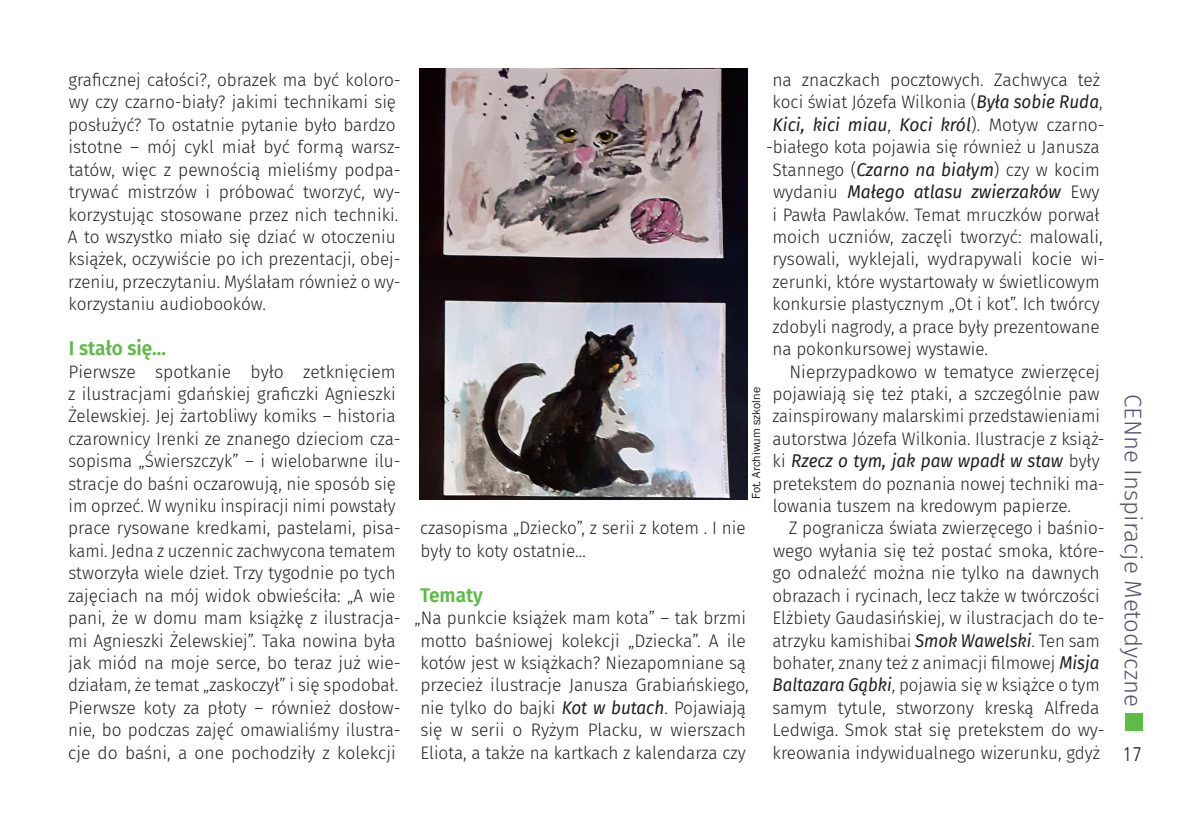
<style>
.page{position:relative;width:1191px;height:840px;background:#fff}
.page>*{position:absolute;margin:0;border:0;box-sizing:border-box;transform-origin:0 0}
.t1{font:300 24px "Fira Sans";color:#50546c}
.Śródtytuł{font:600 20px "Fira Sans";color:#5dbb46;scale:.95 1}
.t2{font:20px "Humnst 777 Lt Cn EU";color:#231f20}
.TEXT{font:300 18px/22.4px "Fira Sans";color:#231f20;scale:.95 1}
.TEXT-2{font:300 18px/22.4px "Fira Sans";color:#231f20}
.TEXT-3{font:italic 18px "Fira Sans";color:#231f20}
.TEXT-4{font:300 18px "Fira Sans";color:#231f20;scale:.96 1}
.t3{font:12px "Franklin Gothic";color:#231f20}
.s1{font-weight:400;font-style:italic}
.s2{font-weight:300;font-style:normal}
</style>
<div class="page">
<div style="left:1124px;top:713px;width:18px;height:17px;background:#5dbb46"></div>
<img style="left:419px;top:68px;width:329px;height:431px">
<p class="TEXT" style="left:68px;top:68px;width:352px">graficznej całości?, obrazek ma być koloro&shy;wy czy czarno-biały? jakimi technikami się posłużyć? To ostatnie pytanie było bardzo istotne – mój cykl miał być formą warsz&shy;tatów, więc z pewnością mieliśmy podpa&shy;trywać mistrzów i próbować tworzyć, wy&shy;korzystując stosowane przez nich techniki.<br>A to wszystko miało się dziać w otoczeniu książek, oczywiście po ich prezentacji, obej&shy;rzeniu, przeczytaniu. Myślałam również o wy&shy;korzystaniu audiobooków.</p>
<p class="Śródtytuł" style="left:69px;top:331px;width:104px">I stało się…</p>
<p class="TEXT-2" style="left:68px;top:360px;width:334px">Pierwsze spotkanie było zetknięciem z ilustracjami gdańskiej graficzki Agnieszki Żelewskiej. Jej żartobliwy komiks – historia czarownicy Irenki ze znanego dzieciom cza&shy;sopisma „Świerszczyk” – i wielobarwne ilu&shy;stracje do baśni oczarowują, nie sposób się im oprzeć. W wyniku inspiracji nimi powstały prace rysowane kredkami, pastelami, pisa&shy;kami. Jedna z uczennic zachwycona tematem stworzyła wiele dzieł. Trzy tygodnie po tych zajęciach na mój widok obwieściła: „A wie pani, że w domu mam książkę z ilustracja&shy;mi Agnieszki Żelewskiej”. Taka nowina była jak miód na moje serce, bo teraz już wie&shy;działam, że temat „zaskoczył” i się spodobał.<br>Pierwsze koty za płoty – również dosłow&shy;nie, bo podczas zajęć omawialiśmy ilustra&shy;cje do baśni, a one pochodziły z kolekcji</p>
<p class="TEXT-2" style="left:772px;top:68px;width:329px">na znaczkach pocztowych. Zachwyca też</p>
<p class="TEXT" style="left:772px;top:91px;width:349px">koci świat Józefa Wilkonia (<span class="s1">Była sobie Ruda</span>,</p>
<p class="TEXT-3" style="left:772px;top:111px;width:334px">Kici, kici miau<span class="s2">,</span> Koci król<span class="s2">). Motyw czarno-</span></p>
<p class="TEXT" style="left:766px;top:136px;width:353px">-białego kota pojawia się również u Janusza</p>
<p class="TEXT-4" style="left:772px;top:156px;width:342px">Stannego (<span class="s1">Czarno na białym</span>) czy w kocim</p>
<p class="TEXT-3" style="left:773px;top:178px;width:328px"><span class="s2">wydaniu</span> Małego atlasu zwierzaków <span class="s2">Ewy</span></p>
<p class="TEXT" style="left:772px;top:203px;width:346px">i Pawła Pawlaków. Temat mruczków porwał</p>
<p class="TEXT-2" style="left:772px;top:225px;width:332px">moich uczniów, zaczęli tworzyć: malowali,</p>
<p class="TEXT-2" style="left:772px;top:248px;width:334px">rysowali, wyklejali, wydrapywali kocie wi-</p>
<p class="TEXT" style="left:772px;top:270px;width:346px">zerunki, które wystartowały w świetlicowym</p>
<p class="TEXT" style="left:772px;top:292px;width:346px">konkursie plastycznym „Ot i kot”. Ich twórcy</p>
<p class="TEXT" style="left:772px;top:315px;width:346px">zdobyli nagrody, a prace były prezentowane</p>
<p class="TEXT" style="left:772px;top:337px;width:229px">na pokonkursowej wystawie.</p>
<p class="TEXT-2" style="left:772px;top:360px;width:334px;text-indent:17px">Nieprzypadkowo w tematyce zwierzęcej pojawiają się też ptaki, a szczególnie paw zainspirowany malarskimi przedstawieniami autorstwa Józefa Wilkonia. Ilustracje z książ&shy;ki <span class="s1">Rzecz o tym, jak paw wpadł w staw</span> były pretekstem do poznania nowej techniki ma&shy;lowania tuszem na kredowym papierze.</p>
<p class="TEXT" style="left:772px;top:516px;width:351px;text-indent:16px">Z pogranicza świata zwierzęcego i baśnio&shy;wego wyłania się też postać smoka, które&shy;go odnaleźć można nie tylko na dawnych obrazach i rycinach, lecz także w twórczości Elżbiety Gaudasińskiej, w ilustracjach do te&shy;atrzyku kamishibai <span class="s1">Smok Wawelski</span>. Ten sam bohater, znany też z animacji filmowej <span class="s1">Misja Baltazara Gąbki</span>, pojawia się w książce o tym samym tytule, stworzony kreską Alfreda Ledwiga. Smok stał się pretekstem do wy&shy;kreowania indywidualnego wizerunku, gdyż</p>
<p class="t3" style="left:748px;top:499px;width:114px;rotate:-90deg">Fot. Archiwum szkolne</p>
<p class="TEXT" style="left:420px;top:516px;width:344px">czasopisma „Dziecko”, z serii z kotem . I nie były to koty ostatnie…</p>
<p class="Śródtytuł" style="left:420px;top:578px;width:68px">Tematy</p>
<p class="TEXT" style="left:414px;top:606px;width:353px;text-align:center">„Na punkcie książek mam kota” – tak brzmi motto baśniowej kolekcji „Dziecka”. A ile kotów jest w książkach? Niezapomniane są przecież ilustracje Janusza Grabiańskiego, nie tylko do bajki <span class="s1">Kot w butach</span>. Pojawiają się w serii o Ryżym Placku, w wierszach Eliota, a także na kartkach z kalendarza czy</p>
<p class="t1" style="left:1150px;top:394px;width:314px;rotate:90deg">CENne Inspiracje Metodyczne</p>
<p class="t2" style="left:1123px;top:740px;width:21px">17</p>
</div>
